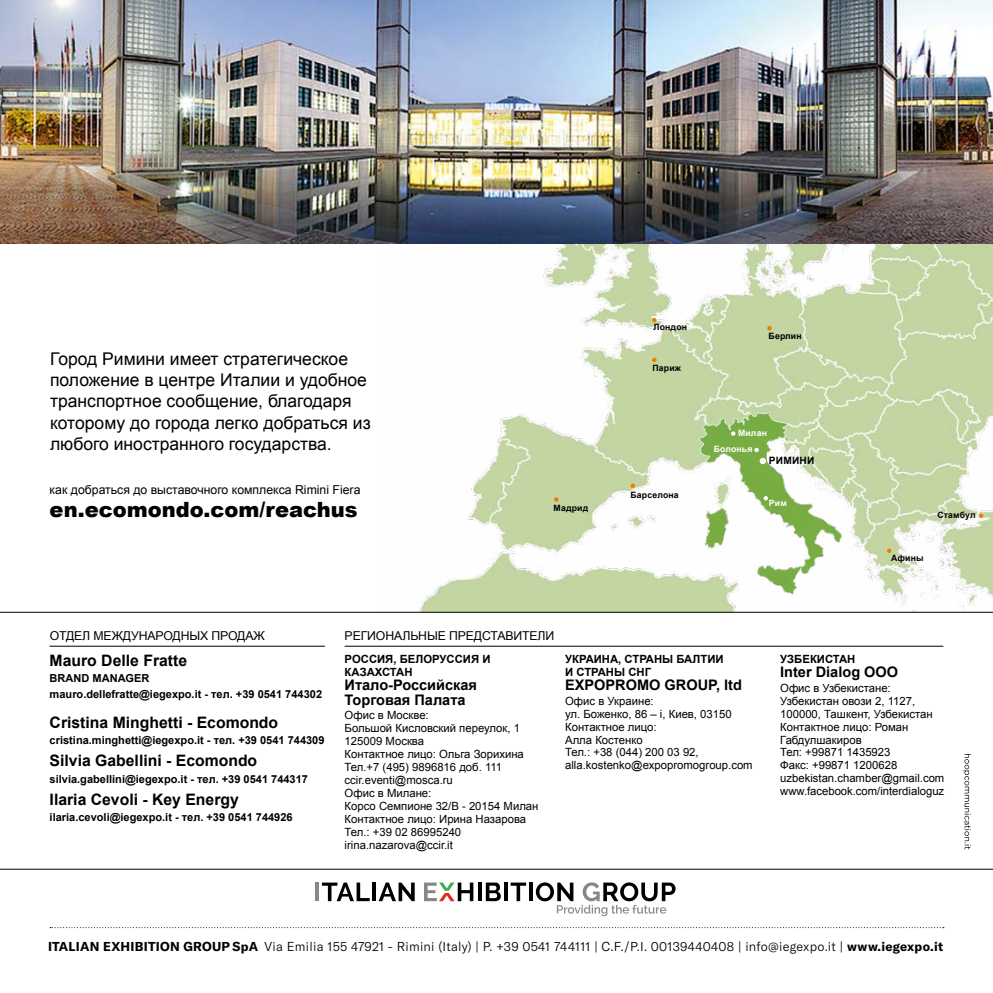
<style>
.page{position:relative;width:993px;height:993px;background:#fff}
.page>*{position:absolute;margin:0;border:0;box-sizing:border-box;transform-origin:0 0}
.t1{font:900 21px "Arial";color:#000}
.t2{font:17.5px/21px "Arial";color:#000}
.t3{font:700 15.75px "Arial";color:#000}
.t4{font:700 14.53px/14.5px "Arial";color:#000}
.t5{font:300 12.78px "GT America";letter-spacing:.02em;color:#000}
.t6{font:12.25px "Arial";letter-spacing:-.01em;color:#000}
.t7{font:11.38px/13px "Arial";color:#000}
.t8{font:700 11.38px/13px "Arial";color:#000}
.t9{font:700 11.03px/16.1px "Arial";color:#000}
.t10{font:700 10.15px "Arial";letter-spacing:.02em;color:#000}
.t11{font:700 8.75px "Arial";letter-spacing:.02em;color:#000}
.t12{font:700 8.75px/16.1px "Arial";letter-spacing:.02em;color:#fff}
.s1{font-weight:700}
</style>
<div class="page">
<img style="left:382px;top:243px;width:610px;height:368px">
<svg style="left:652px;top:357px;width:4px;height:5px"></svg>
<svg style="left:554px;top:497px;width:4px;height:4px"></svg>
<svg style="left:630px;top:483px;width:4px;height:5px"></svg>
<svg style="left:652px;top:318px;width:4px;height:4px"></svg>
<svg style="left:767px;top:326px;width:4px;height:4px"></svg>
<svg style="left:978px;top:513px;width:4px;height:5px"></svg>
<svg style="left:730px;top:431px;width:5px;height:4px"></svg>
<svg style="left:754px;top:447px;width:4px;height:5px"></svg>
<svg style="left:759px;top:457px;width:6px;height:7px"></svg>
<svg style="left:763px;top:496px;width:4px;height:4px"></svg>
<svg style="left:886px;top:548px;width:5px;height:5px"></svg>
<img style="left:0;top:0;width:992px;height:243px">
<hr style="left:50px;top:645px;width:275px;height:1px;background:#000">
<hr style="left:344px;top:645px;width:599px;height:1px;background:#000">
<hr style="left:0;top:611px;width:992px;height:1px;background:#000">
<hr style="left:315px;top:882px;width:4px;height:18px;background:#878787">
<svg style="left:322px;top:882px;width:47px;height:18px"></svg>
<hr style="left:372px;top:882px;width:4px;height:18px;background:#000">
<svg style="left:379px;top:882px;width:35px;height:18px"></svg>
<svg style="left:478px;top:882px;width:3px;height:18px"></svg>
<svg style="left:485px;top:882px;width:15px;height:18px"></svg>
<hr style="left:504px;top:882px;width:3px;height:18px;background:#000">
<svg style="left:510px;top:882px;width:16px;height:18px"></svg>
<svg style="left:529px;top:882px;width:3px;height:18px"></svg>
<svg style="left:424px;top:882px;width:49px;height:18px"></svg>
<svg style="left:535px;top:882px;width:140px;height:33px"></svg>
<hr style="left:0;top:868px;width:992px;height:1px;background:#000">
<svg style="left:963px;top:754px;width:7px;height:95px"></svg>
<h2 class="t2" style="left:50px;top:349px;width:322px">Город Римини имеет стратегическое положение в центре Италии и удобное транспортное сообщение, благодаря которому до города легко добраться из любого иностранного государства.</h2>
<p class="t6" style="left:50px;top:481px;width:312px">как добраться до выставочного комплекса Rimini Fiera</p>
<h1 class="t1" style="left:50px;top:494px;width:309px">en.ecomondo.com/reachus</h1>
<p class="t11" style="left:553px;top:502px;width:36px">Мадрид</p>
<p class="t11" style="left:653px;top:321px;width:35px">Лондон</p>
<p class="t11" style="left:652px;top:362px;width:30px">Париж</p>
<p class="t11" style="left:630px;top:488px;width:50px">Барселона</p>
<p class="t11" style="left:768px;top:330px;width:35px">Берлин</p>
<p class="t12" style="left:713px;top:425px;width:55px;text-indent:24px">Милан<br>Болонья</p>
<p class="t10" style="left:768px;top:453px;width:47px">РИМИНИ</p>
<p class="t12" style="left:768px;top:495px;width:19px">Рим</p>
<p class="t6" style="left:50px;top:627px;width:216px">ОТДЕЛ МЕЖДУНАРОДНЫХ ПРОДАЖ</p>
<p class="t6" style="left:344px;top:627px;width:211px">РЕГИОНАЛЬНЫЕ ПРЕДСТАВИТЕЛИ</p>
<p class="t11" style="left:890px;top:552px;width:34px">Афины</p>
<p class="t11" style="left:937px;top:509px;width:40px">Стамбул</p>
<h3 class="t3" style="left:50px;top:649px;width:139px">Mauro Delle Fratte</h3>
<p class="t9" style="left:50px;top:670px;width:274px">BRAND MANAGER<br>mauro.dellefratte@iegexpo.it - тел. +39 0541 744302</p>
<h3 class="t3" style="left:50px;top:712px;width:230px">Cristina Minghetti - Ecomondo</h3>
<p class="t9" style="left:50px;top:732px;width:276px">cristina.minghetti@iegexpo.it - тел. +39 0541 744309</p>
<h3 class="t3" style="left:50px;top:750px;width:209px">Silvia Gabellini - Ecomondo</h3>
<p class="t9" style="left:50px;top:770px;width:260px">silvia.gabellini@iegexpo.it - тел. +39 0541 744317</p>
<h3 class="t3" style="left:50px;top:788px;width:191px">Ilaria Cevoli - Key Energy</h3>
<p class="t9" style="left:50px;top:809px;width:244px">ilaria.cevoli@iegexpo.it - тел. +39 0541 744926</p>
<p class="t8" style="left:344px;top:652px;width:147px">РОССИЯ, БЕЛОРУССИЯ И<br>КАЗАХСТАН</p>
<p class="t4" style="left:344px;top:678px;width:134px">Итало-Российская<br>Торговая Палата</p>
<p class="t7" style="left:344px;top:708px;width:195px">Офис в Москве:<br>Большой Кисловский переулок, 1<br>125009 Москва<br>Контактное лицо: Ольга Зорихина<br>Тел.+7 (495) 9896816 доб. 111 ccir.eventi@mosca.ru<br>Офис в Милане:<br>Корсо Семпионе 32/B - 20154 Милан<br>Контактное лицо: Ирина Назарова<br>Тел.: +39 02 86995240 irina.nazarova@ccir.it</p>
<p class="t8" style="left:565px;top:652px;width:160px">УКРАИНА, СТРАНЫ БАЛТИИ<br>И СТРАНЫ СНГ</p>
<p class="t4" style="left:565px;top:678px;width:178px">EXPOPROMO GROUP, ltd</p>
<p class="t7" style="left:565px;top:694px;width:189px">Офис в Украине:<br>ул. Боженко, 86 – i, Киев, 03150<br>Контактное лицо:<br>Алла Костенко<br>Тел.: +38 (044) 200 03 92, alla.kostenko@expopromogroup.com</p>
<p class="t8" style="left:780px;top:652px;width:77px">УЗБЕКИСТАН</p>
<p class="t4" style="left:780px;top:665px;width:119px">Inter Dialog ООО</p>
<p class="t7" style="left:780px;top:681px;width:166px">Офис в Узбекистане:<br>Узбекистан овози 2, 1127,<br>100000, Ташкент, Узбекистан<br>Контактное лицо: Роман<br>Габдулшакиров<br>Тел: +99871 1435923<br>Факс: +99871 1200628 uzbekistan.chamber@gmail.com www.facebook.com/interdialoguz</p>
<p class="t5" style="left:48px;top:938px;width:896px"><span class="s1">ITALIAN EXHIBITION GROUP SpA</span> Via Emilia 155 47921 - Rimini (Italy) | P. +39 0541 744111 | C.F./P.I. 00139440408 | info@iegexpo.it | <span class="s1">www.iegexpo.it</span></p>
</div>
